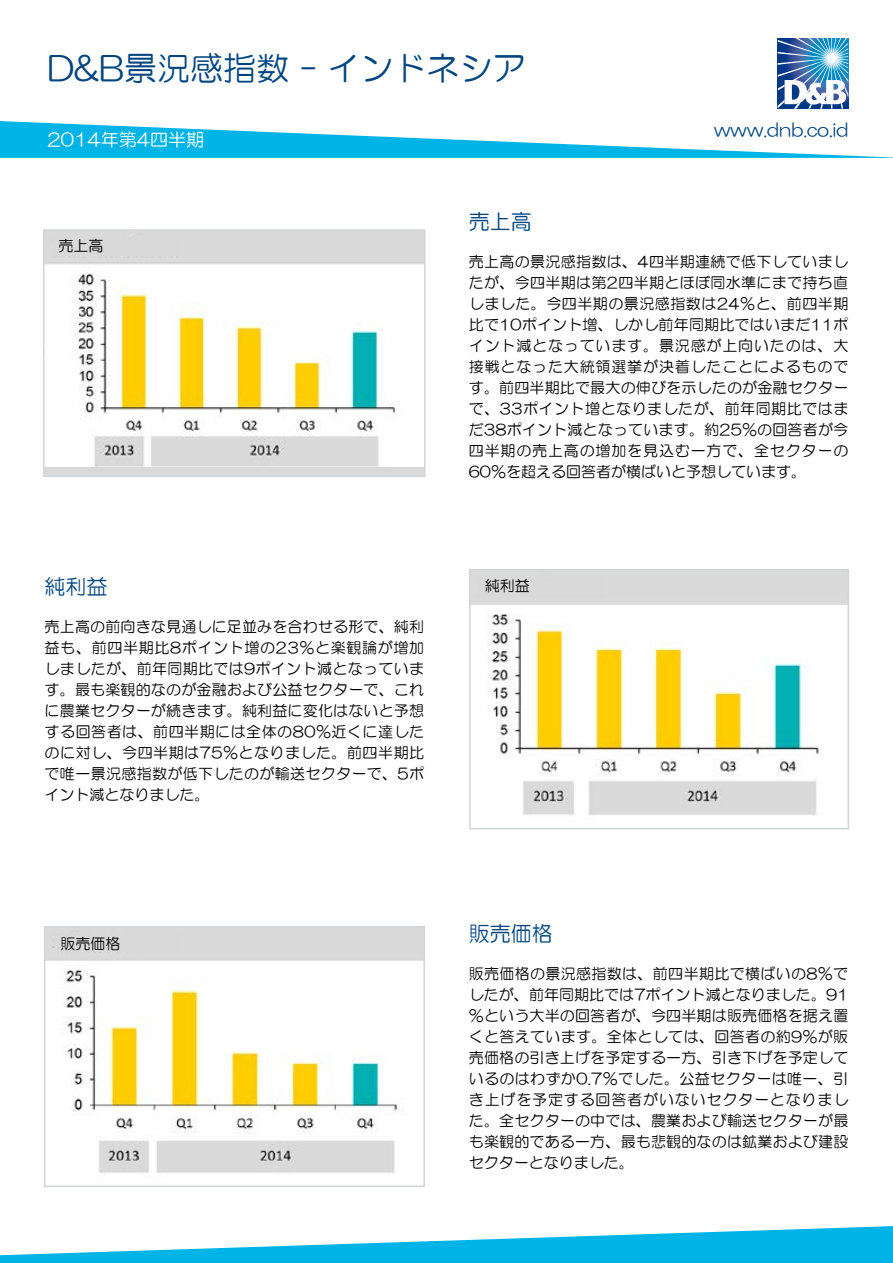
<style>
.page{position:relative;width:893px;height:1263px;background:#fff}
.page>*{position:absolute;margin:0;border:0;box-sizing:border-box;transform-origin:0 0}
.t1{font:33px "HG Maru Gothic MPRO";color:#004580}
.t2{font:21px "HG Maru Gothic MPRO";color:#004580}
.t3{font:18px "HG Maru Gothic MPRO";color:#004580}
.t4{font:18px "HG Maru Gothic MPRO";color:#fff}
.t5{font:15px/21px "HG Maru Gothic MPRO";letter-spacing:.01em;color:#000;text-align:justify}
</style>
<div class="page">
<svg style="left:0;top:1226px;width:893px;height:37px"></svg>
<div style="left:44px;top:230px;width:381px;height:246px;background:#d9d9d9"></div>
<img style="left:46px;top:256px;width:377px;height:210px">
<div style="left:43px;top:229px;width:383px;height:248px;border:2px solid #d2d5d7"></div>
<img style="left:472px;top:572px;width:374px;height:244px">
<div style="left:469px;top:569px;width:380px;height:260px;border:2px solid #d2d5d7"></div>
<img style="left:47px;top:929px;width:375px;height:244px">
<div style="left:44px;top:926px;width:381px;height:261px;border:2px solid #d2d5d7"></div>
<svg style="left:0;top:121px;width:893px;height:37px"></svg>
<svg style="left:777px;top:38px;width:71px;height:71px"></svg>
<div style="left:478px;top:578px;width:127px;height:19px;background:#d9d9d9"></div>
<div style="left:54px;top:933px;width:127px;height:19px;background:#d9d9d9"></div>
<h1 class="t1" style="left:47px;top:52px;width:480px">D&amp;B景況感指数 - インドネシア</h1>
<p class="t4" style="left:47px;top:130px;width:158px">2014年第4四半期</p>
<p class="t3" style="left:714px;top:121px;width:136px">www.dnb.co.id</p>
<p class="t5" style="left:59px;top:235px;width:46px">売上高</p>
<h2 class="t2" style="left:45px;top:576px;width:65px">純利益</h2>
<p class="t5" style="left:45px;top:616px;width:381px">売上高の前向きな見通しに足並みを合わせる形で、純利益も、前四半期比8ポイント増の23％と楽観論が増加しましたが、前年同期比では9ポイント減となっています。最も楽観的なのが金融および公益セクターで、これに農業セクターが続きます。純利益に変化はないと予想する回答者は、前四半期には全体の80％近くに達したのに対し、今四半期は75％となりました。前四半期比で唯一景況感指数が低下したのが輸送セクターで、5ポイント減となりました。</p>
<h2 class="t2" style="left:469px;top:211px;width:64px">売上高</h2>
<p class="t5" style="left:469px;top:251px;width:381px">売上高の景況感指数は、4四半期連続で低下していましたが、今四半期は第2四半期とほぼ同水準にまで持ち直しました。今四半期の景況感指数は24％と、前四半期比で10ポイント増、しかし前年同期比ではいまだ11ポイント減となっています。景況感が上向いたのは、大接戦となった大統領選挙が決着したことによるものです。前四半期比で最大の伸びを示したのが金融セクターで、33ポイント増となりましたが、前年同期比ではまだ38ポイント減となっています。約25％の回答者が今四半期の売上高の増加を見込む一方で、全セクターの60％を超える回答者が横ばいと予想しています。</p>
<p class="t5" style="left:485px;top:575px;width:46px">純利益</p>
<p class="t5" style="left:61px;top:932px;width:61px">販売価格</p>
<h2 class="t2" style="left:469px;top:922px;width:85px">販売価格</h2>
<p class="t5" style="left:469px;top:962px;width:381px">販売価格の景況感指数は、前四半期比で横ばいの8％でしたが、前年同期比では7ポイント減となりました。91％という大半の回答者が、今四半期は販売価格を据え置くと答えています。全体としては、回答者の約9％が販売価格の引き上げを予定する一方、引き下げを予定しているのはわずか0.7％でした。公益セクターは唯一、引き上げを予定する回答者がいないセクターとなりました。全セクターの中では、農業および輸送セクターが最も楽観的である一方、最も悲観的なのは鉱業および建設セクターとなりました。</p>
</div>
